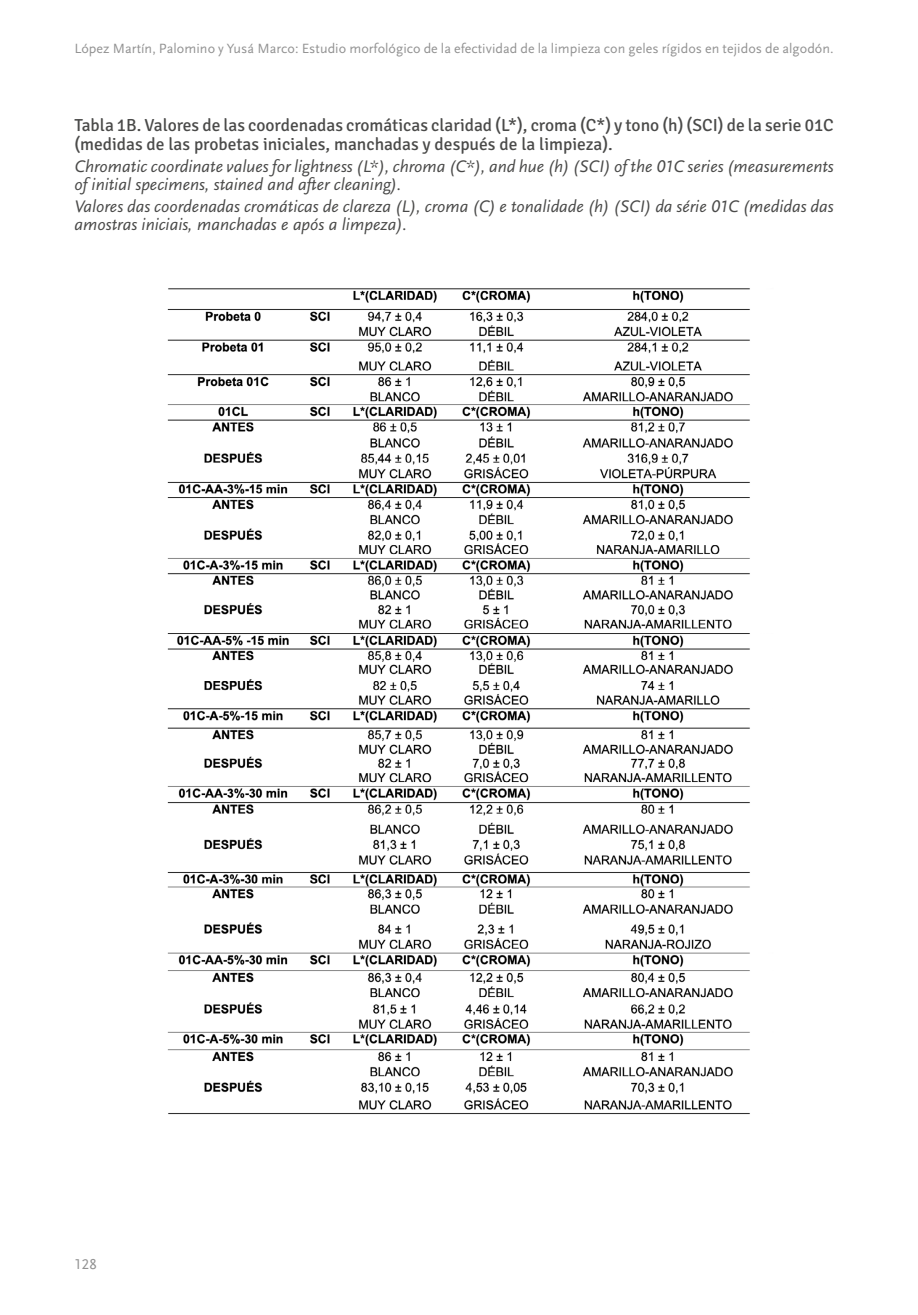
<style>
.page{position:relative;width:918px;height:1315px;background:#fff}
.page>*{position:absolute;margin:0;border:0;box-sizing:border-box;transform-origin:0 0}
.t1{font:17.5px/17.5px "Scala Sans Regular LF Italic";color:#4a4a49}
.t2{font:17.5px/19.2px "Signika";color:#4a4a49}
.t3{font:14.88px "Scala Sans Regular LF";color:#929292}
.t4{font:14px "Scala Sans Regular LF";letter-spacing:.005em;color:#929292}
</style>
<div class="page">
<img style="left:167px;top:288px;width:583px;height:827px">
<p class="t4" style="left:74px;top:41px;width:761px">López Martín, Palomino y Yusá Marco: Estudio morfológico de la efectividad de la limpieza con geles rígidos en tejidos de algodón.</p>
<p class="t2" style="left:74px;top:115px;width:761px">Tabla 1B. Valores de las coordenadas cromáticas claridad (L*), croma (C*) y tono (h) (SCI) de la serie 01C (medidas de las probetas iniciales, manchadas y después de la limpieza).</p>
<p class="t1" style="left:74px;top:158px;width:761px">Chromatic coordinate values for lightness (L*), chroma (C*), and hue (h) (SCI) of the 01C series (measurements of initial specimens, stained and after cleaning).</p>
<p class="t1" style="left:74px;top:198px;width:761px">Valores das coordenadas cromáticas de clareza (L), croma (C) e tonalidade (h) (SCI) da série 01C (medidas das amostras iniciais, manchadas e após a limpeza).</p>
<p class="t3" style="left:74px;top:1255px;width:24px">128</p>
</div>
